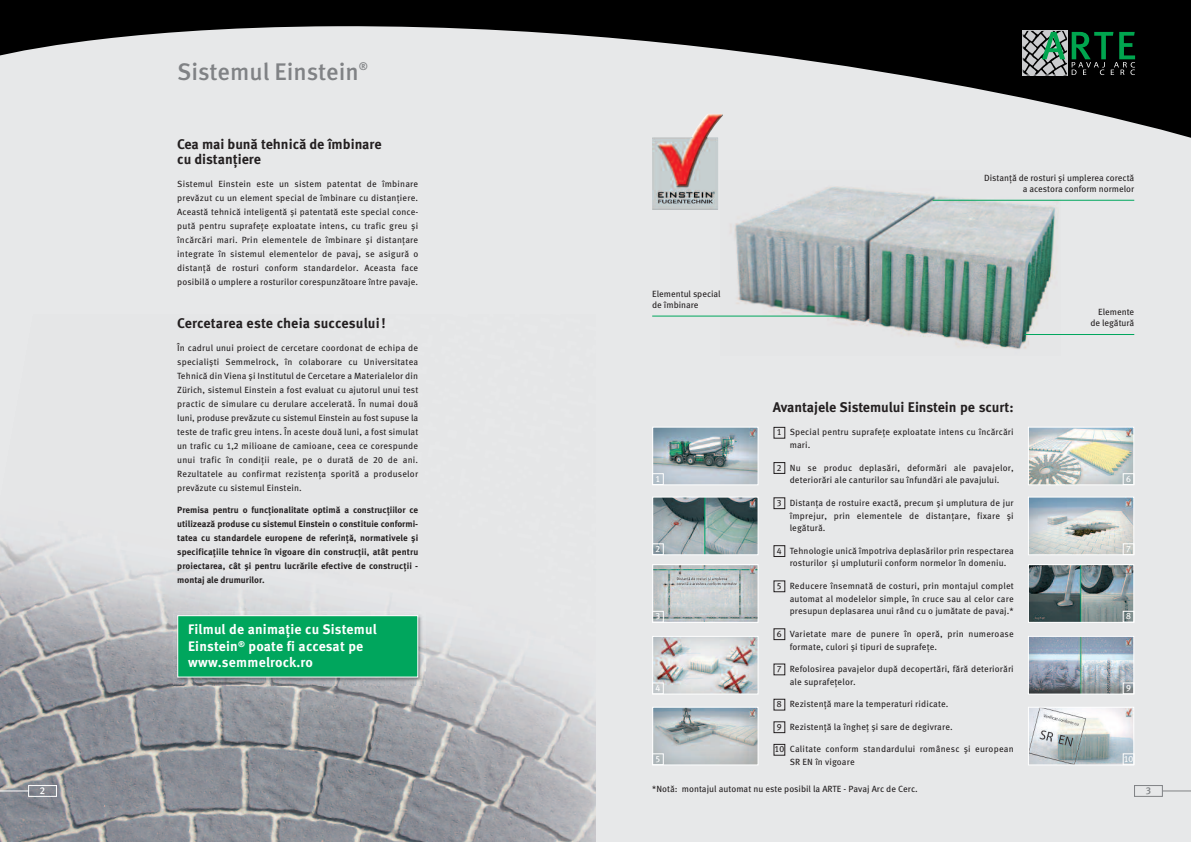
<style>
.page{position:relative;width:1191px;height:842px;background:#fff}
.page>*{position:absolute;margin:0;border:0;box-sizing:border-box;transform-origin:0 0}
.t1{font:500 24px "Meta Pro";color:#808285}
.t2{font:700 14px/15px "Meta Pro";letter-spacing:-.005em;color:#231f20}
.t3{font:700 13.8px/16.5px "Meta Pro";letter-spacing:.015em;color:#fff}
.t4{font:10px "Meta Plus Medium Caps";color:#fff}
.t5{font:10px "Meta Plus Medium Caps";color:#808285}
.t6{font:9px/14px "Meta Pro";letter-spacing:.015em;color:#231f20}
.t7{font:700 9px/14px "Meta Pro";color:#231f20;text-align:justify}
.t8{font:9px "Meta Plus Book Caps";color:#231f20}
.t9{font:9px "Meta Plus Book Caps";color:#fff}
.s1{font-family:"Meta Plus Book Caps"}
.s2{font-family:"Meta Plus"}
</style>
<div class="page">
<div style="left:595px;top:0;width:596px;height:842px;background:#e7e8e9"></div>
<div style="left:0;top:0;width:595px;height:842px;background:#e7e8e9"></div>
<img style="left:0;top:538px;width:595px;height:304px">
<svg style="left:0;top:0;width:1191px;height:140px"></svg>
<svg style="left:1022px;top:30px;width:113px;height:45px;background:#395a4a"></svg>
<div style="left:1134px;top:785px;width:28px;height:12px;border:1px solid #808285"></div>
<svg style="left:1162px;top:791px;width:29px;height:1px"></svg>
<div style="left:28px;top:785px;width:29px;height:12px;border:1px solid #fff"></div>
<svg style="left:0;top:791px;width:28px;height:1px"></svg>
<img style="left:174px;top:611px;width:252px;height:74px">
<div style="left:178px;top:616px;width:239px;height:60px;background:#00a65d"></div>
<div style="left:177px;top:615px;width:241px;height:62px;border:1px solid #fff"></div>
<img style="left:720px;top:186px;width:340px;height:163px">
<hr style="left:652px;top:316px;width:194px;height:1px;background:#00a65d">
<hr style="left:932px;top:200px;width:202px;height:1px;background:#00a65d">
<hr style="left:1024px;top:334px;width:110px;height:1px;background:#00a65d">
<div style="left:773px;top:744px;width:12px;height:11px;border:1px solid #231f20"></div>
<div style="left:773px;top:721px;width:12px;height:12px;border:1px solid #231f20"></div>
<div style="left:773px;top:699px;width:12px;height:11px;border:1px solid #231f20"></div>
<div style="left:773px;top:628px;width:12px;height:12px;border:1px solid #231f20"></div>
<div style="left:773px;top:581px;width:12px;height:11px;border:1px solid #231f20"></div>
<div style="left:773px;top:545px;width:12px;height:12px;border:1px solid #231f20"></div>
<div style="left:773px;top:497px;width:12px;height:12px;border:1px solid #231f20"></div>
<div style="left:773px;top:462px;width:12px;height:12px;border:1px solid #231f20"></div>
<div style="left:773px;top:427px;width:12px;height:11px;border:1px solid #231f20"></div>
<img style="left:654px;top:429px;width:102px;height:54px">
<div style="left:652px;top:427px;width:106px;height:58px;border:1px solid #fff"></div>
<img style="left:654px;top:499px;width:102px;height:54px">
<div style="left:652px;top:497px;width:106px;height:58px;border:1px solid #fff"></div>
<img style="left:654px;top:709px;width:102px;height:54px">
<div style="left:652px;top:707px;width:106px;height:58px;border:1px solid #fff"></div>
<img style="left:1030px;top:429px;width:102px;height:54px">
<div style="left:1028px;top:427px;width:106px;height:58px;border:1px solid #fff"></div>
<img style="left:1030px;top:499px;width:102px;height:54px">
<div style="left:1028px;top:497px;width:106px;height:58px;border:1px solid #fff"></div>
<img style="left:1030px;top:566px;width:102px;height:55px">
<div style="left:1028px;top:564px;width:106px;height:59px;border:1px solid #fff"></div>
<img style="left:1030px;top:638px;width:102px;height:54px">
<div style="left:1028px;top:636px;width:106px;height:58px;border:1px solid #fff"></div>
<div style="left:652px;top:473px;width:11px;height:12px;border:1px solid #fff"></div>
<div style="left:652px;top:543px;width:11px;height:12px;border:1px solid #fff"></div>
<div style="left:652px;top:753px;width:11px;height:12px;border:1px solid #fff"></div>
<img style="left:691px;top:114px;width:32px;height:24px">
<img style="left:654px;top:566px;width:102px;height:55px">
<div style="left:652px;top:564px;width:106px;height:59px;border:1px solid #fff"></div>
<div style="left:652px;top:611px;width:11px;height:11px;border:1px solid #fff"></div>
<img style="left:654px;top:638px;width:102px;height:54px">
<div style="left:652px;top:636px;width:106px;height:58px;border:1px solid #fff"></div>
<div style="left:652px;top:683px;width:11px;height:11px;border:1px solid #fff"></div>
<img style="left:1030px;top:709px;width:102px;height:54px">
<div style="left:1028px;top:707px;width:106px;height:58px;border:1px solid #fff"></div>
<div style="left:1123px;top:473px;width:11px;height:12px;border:1px solid #fff"></div>
<div style="left:1123px;top:543px;width:11px;height:12px;border:1px solid #fff"></div>
<div style="left:1123px;top:611px;width:11px;height:11px;border:1px solid #fff"></div>
<div style="left:1123px;top:683px;width:11px;height:11px;border:1px solid #fff"></div>
<div style="left:1123px;top:753px;width:11px;height:12px;border:1px solid #fff"></div>
<h1 class="t1" style="left:177px;top:64px;width:192px">Sistemul Einstein<sup>®</sup></h1>
<h2 class="t2" style="left:177px;top:138px;width:206px">Cea mai bună tehnică de îmbinare cu distanţiere</h2>
<p class="t6" style="left:177px;top:178px;width:243px;text-align:justify">Sistemul Einstein este un sistem patentat de îmbinare prevăzut cu un element special de îmbinare cu distanţiere.<br>Această tehnică inteligentă şi patentată este special conce&shy;pută pentru suprafeţe exploatate intens, cu trafic greu şi încărcări mari. Prin elementele de îmbinare şi distanţare integrate în sistemul elementelor de pavaj, se asigură o distanţă de rosturi conform standardelor. Aceasta face posibilă o umplere a rosturilor corespunzătoare între pavaje.</p>
<h2 class="t2" style="left:177px;top:317px;width:210px">Cercetarea este cheia succesului!</h2>
<p class="t6" style="left:177px;top:341px;width:243px;text-align:justify">În cadrul unui proiect de cercetare coordonat de echipa de specialişti Semmelrock, în colaborare cu Universitatea Tehnică din Viena şi Institutul de Cercetare a Materialelor din Zürich, sistemul Einstein a fost evaluat cu ajutorul unui test practic de simulare cu derulare accelerată. În numai două luni, produse prevăzute cu sistemul Einstein au fost supuse la teste de trafic greu intens. În aceste două luni, a fost simulat un trafic cu <span class="s1">1,2</span> milioane de camioane, ceea ce corespunde unui trafic în condiţii reale, pe o durată de <span class="s1">20</span> de ani.<br>Rezultatele au confirmat rezistenţa sporită a produselor prevăzute cu sistemul Einstein.</p>
<p class="t7" style="left:177px;top:504px;width:242px">Premisa pentru o funcţionalitate optimă a construcţiilor ce utilizează produse cu sistemul Einstein o constituie conformi&shy;tatea cu standardele europene de referinţă, normativele şi specificaţiile tehnice în vigoare din construcţii, atât pentru proiectarea, cât şi pentru lucrările efective de construcţii - montaj ale drumurilor.</p>
<h3 class="t3" style="left:188px;top:623px;width:190px">Filmul de animaţie cu Sistemul<br>Einstein<sup>®</sup> poate fi accesat pe www.semmelrock.ro</h3>
<p class="t6" style="left:984px;top:173px;width:152px;line-height:10.8px;text-align:right">Distanţă de rosturi şi umplerea corectă a acestora conform normelor</p>
<p class="t6" style="left:652px;top:289px;width:70px;line-height:10.8px">Elementul special de îmbinare</p>
<p class="t6" style="left:1090px;top:308px;width:45px;line-height:10.8px;text-align:right">Elemente de legătură</p>
<p class="t9" style="left:655px;top:473px;width:6px">1</p>
<p class="t9" style="left:655px;top:543px;width:6px">2</p>
<p class="t9" style="left:655px;top:611px;width:6px">3</p>
<p class="t9" style="left:655px;top:682px;width:6px">4</p>
<p class="t9" style="left:655px;top:753px;width:6px">5</p>
<h2 class="t2" style="left:772px;top:401px;width:242px">Avantajele Sistemului Einstein pe scurt:</h2>
<p class="t6" style="left:789px;top:427px;width:225px;line-height:12.6px">Special pentru suprafeţe exploatate intens cu încărcări mari.</p>
<p class="t6" style="left:789px;top:462px;width:225px;line-height:12.6px">Nu se produc deplasări, deformări ale pavajelor, deteriorări ale canturilor sau înfundări ale pavajului.</p>
<p class="t6" style="left:789px;top:497px;width:225px;line-height:12.7px;text-align:justify">Distanţa de rostuire exactă, precum şi umplutura de jur împrejur, prin elementele de distanţare, fixare şi legătură.</p>
<p class="t6" style="left:789px;top:545px;width:225px;line-height:12.6px">Tehnologie unică împotriva deplasărilor prin respectarea rosturilor şi umpluturii conform normelor în domeniu.</p>
<p class="t6" style="left:789px;top:580px;width:226px;line-height:12.6px;text-align:justify">Reducere însemnată de costuri, prin montajul complet automat al modelelor simple, în cruce sau al celor care presupun deplasarea unui rând cu o jumătate de pavaj.*</p>
<p class="t6" style="left:789px;top:628px;width:225px;line-height:12.7px">Varietate mare de punere în operă, prin numeroase formate, culori şi tipuri de suprafeţe.</p>
<p class="t6" style="left:789px;top:663px;width:225px;line-height:12.7px">Refolosirea pavajelor după decopertări, fără deteriorări ale suprafeţelor.</p>
<p class="t6" style="left:789px;top:698px;width:160px">Rezistenţă mare la temperaturi ridicate.</p>
<p class="t6" style="left:789px;top:721px;width:164px">Rezistenţă la îngheţ şi sare de degivrare.</p>
<p class="t6" style="left:789px;top:744px;width:225px;line-height:12.6px">Calitate conform standardului românesc şi european<br>SR EN în vigoare</p>
<p class="t8" style="left:777px;top:427px;width:6px">1</p>
<p class="t8" style="left:777px;top:462px;width:6px">2</p>
<p class="t8" style="left:777px;top:497px;width:6px">3</p>
<p class="t8" style="left:777px;top:545px;width:6px">4</p>
<p class="t8" style="left:777px;top:580px;width:6px">5</p>
<p class="t8" style="left:777px;top:628px;width:6px">6</p>
<p class="t8" style="left:777px;top:664px;width:6px">7</p>
<p class="t8" style="left:777px;top:699px;width:6px">8</p>
<p class="t8" style="left:777px;top:721px;width:6px">9</p>
<p class="t8" style="left:774px;top:744px;width:11px">10</p>
<p class="t9" style="left:1126px;top:473px;width:6px">6</p>
<p class="t9" style="left:1126px;top:543px;width:6px">7</p>
<p class="t9" style="left:1126px;top:611px;width:6px">8</p>
<p class="t9" style="left:1126px;top:682px;width:6px">9</p>
<p class="t9" style="left:1123px;top:753px;width:11px">10</p>
<p class="t6" style="left:652px;top:783px;width:267px"><span class="s2">*</span>Notă: montajul automat nu este posibil la ARTE - Pavaj Arc de Cerc.</p>
<p class="t4" style="left:40px;top:785px;width:7px">2</p>
<p class="t5" style="left:1145px;top:785px;width:7px">3</p>
</div>
